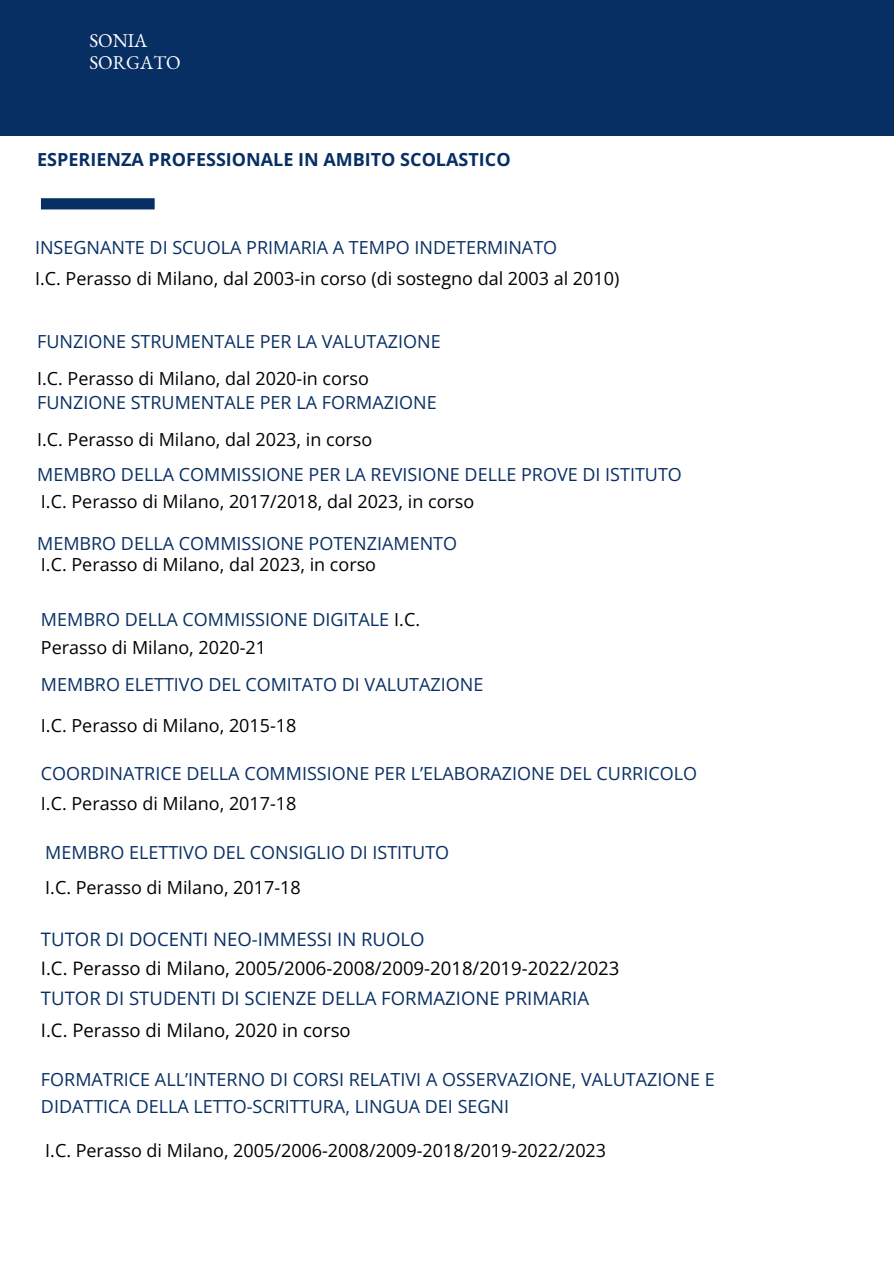
<style>
.page{position:relative;width:894px;height:1264px;background:#fff}
.page>*{position:absolute;margin:0;border:0;box-sizing:border-box;transform-origin:0 0}
.t1{font:19.05px/21.3px "EB Garamond";color:#fff}
.t2{font:18.6px "Open Sans";color:#000}
.t3{font:18.6px "Open Sans";color:#082f64}
.t4{font:18px/34.8px "Open Sans";color:#082f64}
.t5{font:18px/31.5px "Open Sans";color:#000}
.t6{font:700 18px "Open Sans";color:#082f64}
.s1{color:#082f64}
.s2{color:#000}
</style>
<div class="page">
<div style="left:0;top:0;width:892px;height:136px;background:#082f64"></div>
<div style="left:41px;top:198px;width:114px;height:11px;background:#082f64"></div>
<h2 class="t1" style="left:89px;top:30px;width:93px">SONIA<br>SORGATO</h2>
<h1 class="t6" style="left:37px;top:147px;width:475px">ESPERIENZA PROFESSIONALE IN AMBITO SCOLASTICO</h1>
<p class="t5" style="left:35px;top:231px;width:585px"><span class="s1">INSEGNANTE DI SCUOLA PRIMARIA A TEMPO INDETERMINATO<br></span>I.C. Perasso di Milano, dal 2003-in corso (di sostegno dal 2003 al 2010)</p>
<p class="t4" style="left:37px;top:323px;width:405px">FUNZIONE STRUMENTALE PER LA VALUTAZIONE</p>
<p class="t5" style="left:37px;top:362px;width:333px">I.C. Perasso di Milano, dal 2020-in corso</p>
<p class="t4" style="left:37px;top:384px;width:401px">FUNZIONE STRUMENTALE PER LA FORMAZIONE</p>
<p class="t5" style="left:37px;top:423px;width:336px">I.C. Perasso di Milano, dal 2023, in corso</p>
<p class="t4" style="left:37px;top:456px;width:646px">MEMBRO DELLA COMMISSIONE PER LA REVISIONE DELLE PROVE DI ISTITUTO</p>
<p class="t5" style="left:41px;top:485px;width:435px">I.C. Perasso di Milano, 2017/2018, dal 2023, in corso</p>
<p class="t4" style="left:37px;top:525px;width:421px">MEMBRO DELLA COMMISSIONE POTENZIAMENTO</p>
<h2 class="t5" style="left:41px;top:548px;width:336px">I.C. Perasso di Milano, dal 2023, in corso</h2>
<p class="t4" style="left:41px;top:604px;width:380px;line-height:28.2px">MEMBRO DELLA COMMISSIONE DIGITALE <span class="s2">I.C.<br>Perasso di Milano, 2020-21</span></p>
<p class="t4" style="left:41px;top:666px;width:444px">MEMBRO ELETTIVO DEL COMITATO DI VALUTAZIONE</p>
<p class="t5" style="left:41px;top:709px;width:257px">I.C. Perasso di Milano, 2015-18</p>
<p class="t4" style="left:41px;top:756px;width:657px">COORDINATRICE DELLA COMMISSIONE PER L’ELABORAZIONE DEL CURRICOLO</p>
<h2 class="t5" style="left:41px;top:787px;width:257px">I.C. Perasso di Milano, 2017-18</h2>
<p class="t4" style="left:45px;top:834px;width:405px">MEMBRO ELETTIVO DEL CONSIGLIO DI ISTITUTO<br><span class="s2">I.C. Perasso di Milano, 2017-18</span></p>
<p class="t3" style="left:41px;top:925px;width:385px">TUTOR DI DOCENTI NEO-IMMESSI IN RUOLO</p>
<p class="t2" style="left:41px;top:954px;width:580px">I.C. Perasso di Milano, 2005/2006-2008/2009-2018/2019-2022/2023</p>
<p class="t3" style="left:41px;top:985px;width:549px">TUTOR DI STUDENTI DI SCIENZE DELLA FORMAZIONE PRIMARIA</p>
<p class="t2" style="left:41px;top:1017px;width:311px">I.C. Perasso di Milano, 2020 in corso</p>
<p class="t4" style="left:41px;top:1065px;width:675px;line-height:27px">FORMATRICE ALL’INTERNO DI CORSI RELATIVI A OSSERVAZIONE, VALUTAZIONE E<br>DIDATTICA DELLA LETTO-SCRITTURA, LINGUA DEI SEGNI</p>
<p class="t5" style="left:45px;top:1134px;width:562px">I.C. Perasso di Milano, 2005/2006-2008/2009-2018/2019-2022/2023</p>
</div>
